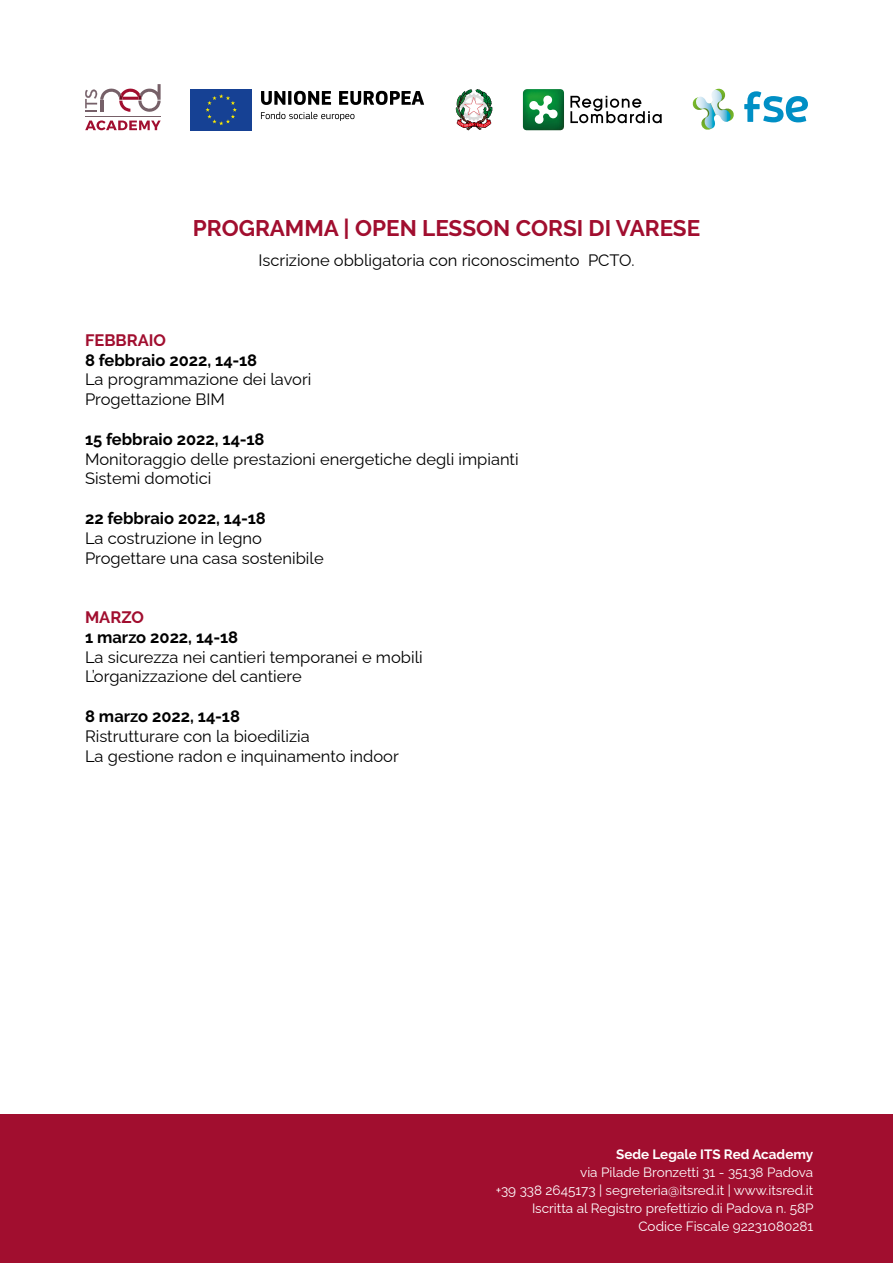
<style>
.page{position:relative;width:893px;height:1263px;background:#fff}
.page>*{position:absolute;margin:0;border:0;box-sizing:border-box;transform-origin:0 0}
.t1{font:700 22.5px "Raleway";color:#a10e2f}
.t2{font:16.5px/19.8px "Raleway";color:#000}
.t3{font:700 16.5px "Raleway";color:#000}
.t4{font:700 16.5px "Raleway";color:#a10e2f}
.t5{font:13.5px/18px "Raleway";color:#fff;text-align:right}
.t6{font:700 13.5px "Raleway";color:#fff}
</style>
<div class="page">
<div style="left:0;top:1114px;width:893px;height:149px;background:#a10e2f"></div>
<svg style="left:85px;top:120px;width:76px;height:10px"></svg>
<hr style="left:85px;top:116px;width:76px;height:1px;background:#766068">
<svg style="left:85px;top:84px;width:76px;height:28px"></svg>
<img style="left:523px;top:89px;width:41px;height:41px">
<svg style="left:529px;top:95px;width:29px;height:29px"></svg>
<svg style="left:570px;top:96px;width:92px;height:27px"></svg>
<svg style="left:692px;top:89px;width:42px;height:41px"></svg>
<svg style="left:744px;top:91px;width:64px;height:31px"></svg>
<div style="left:190px;top:89px;width:62px;height:41px;background:#164194"></div>
<svg style="left:206px;top:94px;width:31px;height:31px"></svg>
<svg style="left:261px;top:91px;width:70px;height:14px"></svg>
<svg style="left:339px;top:91px;width:85px;height:14px"></svg>
<svg style="left:261px;top:112px;width:93px;height:9px"></svg>
<svg style="left:456px;top:89px;width:37px;height:41px"></svg>
<h1 class="t1" style="left:193px;top:215px;width:509px">PROGRAMMA | OPEN LESSON CORSI DI VARESE</h1>
<p class="t2" style="left:258px;top:248px;width:377px">Iscrizione obbligatoria con riconoscimento PCTO.</p>
<p class="t4" style="left:85px;top:330px;width:82px">FEBBRAIO</p>
<p class="t3" style="left:85px;top:350px;width:174px">8 febbraio 2022, 14-18</p>
<p class="t2" style="left:85px;top:368px;width:228px">La programmazione dei lavori<br>Progettazione BIM</p>
<p class="t3" style="left:85px;top:429px;width:181px">15 febbraio 2022, 14-18</p>
<p class="t2" style="left:85px;top:447px;width:435px">Monitoraggio delle prestazioni energetiche degli impianti<br>Sistemi domotici</p>
<p class="t3" style="left:85px;top:509px;width:182px">22 febbraio 2022, 14-18</p>
<p class="t2" style="left:85px;top:526px;width:240px">La costruzione in legno<br>Progettare una casa sostenibile</p>
<p class="t4" style="left:85px;top:608px;width:60px">MARZO</p>
<p class="t3" style="left:85px;top:627px;width:155px">1 marzo 2022, 14-18</p>
<p class="t2" style="left:85px;top:645px;width:339px">La sicurezza nei cantieri temporanei e mobili<br>L’organizzazione del cantiere</p>
<p class="t3" style="left:85px;top:707px;width:156px">8 marzo 2022, 14-18</p>
<p class="t2" style="left:85px;top:724px;width:315px">Ristrutturare con la bioedilizia<br>La gestione radon e inquinamento indoor</p>
<p class="t6" style="left:616px;top:1146px;width:198px">Sede Legale ITS Red Academy</p>
<p class="t5" style="left:496px;top:1162px;width:319px">via Pilade Bronzetti 31 - 35138 Padova<br>+39 338 2645173 | segreteria@itsred.it | www.itsred.it Iscritta al Registro prefettizio di Padova n. 58P Codice Fiscale 92231080281</p>
</div>
